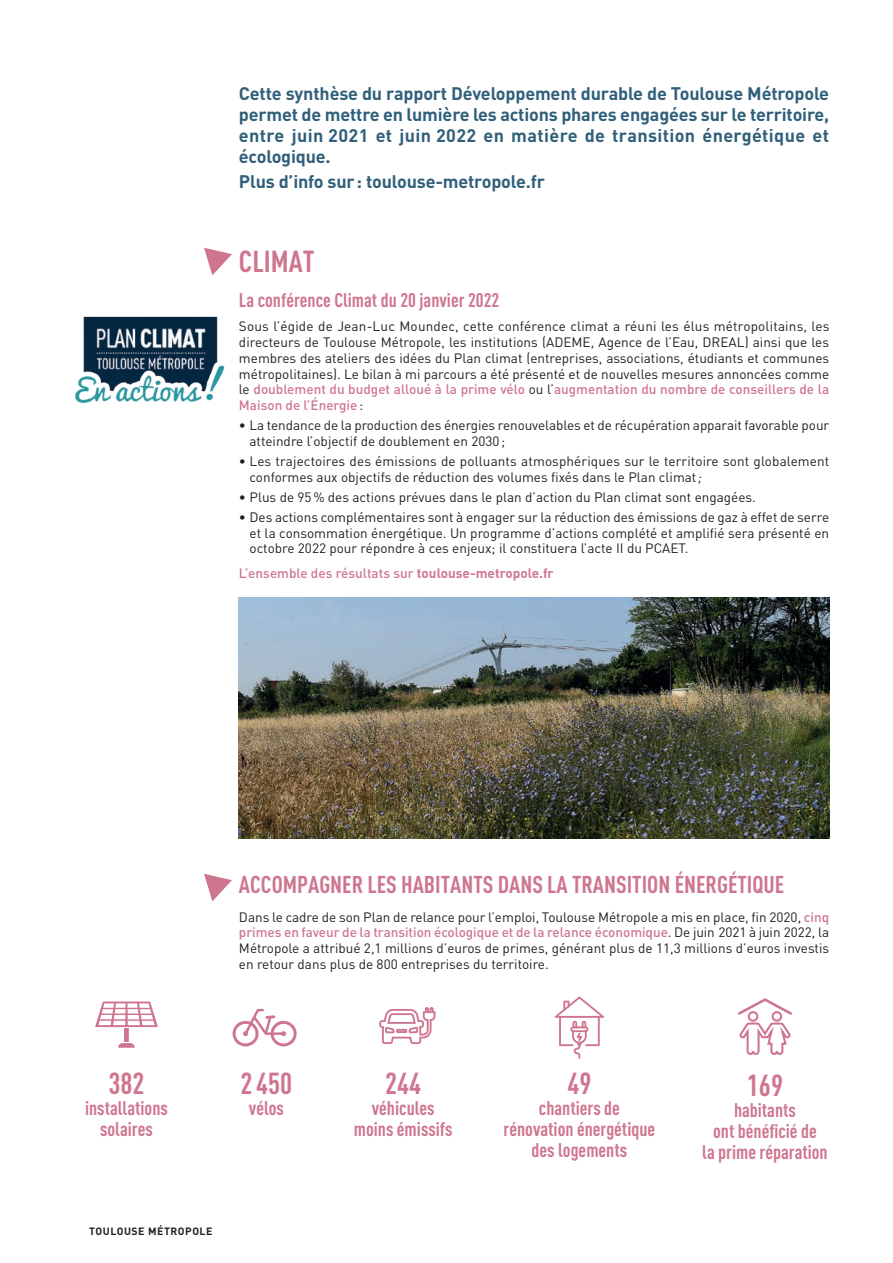
<style>
.page{position:relative;width:893px;height:1263px;background:#fff}
.page>*{position:absolute;margin:0;border:0;box-sizing:border-box;transform-origin:0 0}
.t1{font:700 30px "DIN Cond";color:#cf768f}
.t2{font:700 24px "DIN Cond";color:#cf768f}
.t3{font:700 19.5px/21px "DIN Cond";color:#cf768f;text-align:center}
.t4{font:700 18px/21px "DIN";letter-spacing:-.01em;color:#305f7a;text-align:justify}
.t5{font:13.5px/15.8px "DIN";color:#231f20;text-align:justify}
.t6{font:500 13.5px "DIN";color:#cf768f}
.t7{font:700 10.5px "DIN";letter-spacing:.05em;color:#231f20}
.s1{font-weight:500;color:#cf768f}
.s2{font-style:italic}
.s3{font-weight:700}
</style>
<div class="page">
<img style="left:75px;top:316px;width:150px;height:88px">
<svg style="left:95px;top:1001px;width:63px;height:47px"></svg>
<svg style="left:233px;top:1009px;width:64px;height:37px"></svg>
<svg style="left:379px;top:1007px;width:57px;height:37px"></svg>
<svg style="left:555px;top:996px;width:49px;height:63px"></svg>
<img style="left:239px;top:598px;width:590px;height:241px">
<svg style="left:204px;top:248px;width:28px;height:27px"></svg>
<svg style="left:204px;top:874px;width:28px;height:27px"></svg>
<svg style="left:738px;top:998px;width:54px;height:57px"></svg>
<h3 class="t4" style="left:239px;top:82px;width:592px">Cette synthèse du rapport Développement durable de Toulouse Métropole permet de mettre en lumière les actions phares engagées sur le territoire, entre juin 2021 et juin 2022 en matière de transition énergétique et écologique.</h3>
<h3 class="t4" style="left:239px;top:170px;width:307px">Plus d’info sur: toulouse-metropole.fr</h3>
<h1 class="t1" style="left:239px;top:243px;width:77px">CLIMAT</h1>
<h3 class="t3" style="left:239px;top:289px;width:262px">La conférence Climat du 20 janvier 2022</h3>
<p class="t5" style="left:239px;top:318px;width:592px">Sous l’égide de Jean-Luc Moundec, cette conférence climat a réuni les élus métropolitains, les directeurs de Toulouse Métropole, les institutions (ADEME, Agence de l’Eau, DREAL) ainsi que les membres des ateliers des idées du Plan climat (entreprises, associations, étudiants et communes métropolitaines). Le bilan à mi parcours a été présenté et de nouvelles mesures annoncées comme le <span class="s1">doublement du budget alloué à la prime vélo</span> ou l’<span class="s1">augmentation du nombre de conseillers de la Maison de l’Énergie</span>:</p>
<p class="t5" style="left:250px;top:417px;width:581px;text-indent:-11px">• La tendance de la production des énergies renouvelables et de récupération apparait favorable pour atteindre l’objectif de doublement en 2030;</p>
<p class="t5" style="left:250px;top:453px;width:581px;text-indent:-11px">• Les trajectoires des émissions de polluants atmosphériques sur le territoire sont globalement conformes aux objectifs de réduction des volumes fixés dans le Plan climat<span class="s2">;</span></p>
<p class="t5" style="left:239px;top:489px;width:518px">• Plus de 95% des actions prévues dans le plan d’action du Plan climat sont engagées.</p>
<p class="t5" style="left:250px;top:509px;width:581px;text-indent:-11px">• Des actions complémentaires sont à engager sur la réduction des émissions de gaz à effet de serre et la consommation énergétique. Un programme d’actions complété et amplifié sera présenté en octobre 2022 pour répondre à ces enjeux; il constituera l’acte II du PCAET.</p>
<p class="t6" style="left:239px;top:564px;width:316px">L’ensemble des résultats sur <span class="s3">toulouse-metropole.fr</span></p>
<h2 class="t2" style="left:239px;top:870px;width:547px">ACCOMPAGNER LES HABITANTS DANS LA TRANSITION ÉNERGÉTIQUE</h2>
<p class="t5" style="left:239px;top:908px;width:592px">Dans le cadre de son Plan de relance pour l’emploi, Toulouse Métropole a mis en place, fin 2020, <span class="s1">cinq primes en faveur de la transition écologique et de la relance économique</span>. De juin 2021 à juin 2022, la Métropole a attribué 2,1 millions d’euros de primes, générant plus de 11,3 millions d’euros investis en retour dans plus de 800 entreprises du territoire.</p>
<h1 class="t1" style="left:108px;top:1065px;width:38px">382</h1>
<h3 class="t3" style="left:85px;top:1097px;width:84px">installations solaires</h3>
<h1 class="t1" style="left:240px;top:1065px;width:53px">2 450</h1>
<h3 class="t3" style="left:249px;top:1097px;width:37px">vélos</h3>
<p class="t7" style="left:89px;top:1225px;width:125px">TOULOUSE MÉTROPOLE</p>
<h1 class="t1" style="left:385px;top:1065px;width:38px">244</h1>
<h3 class="t3" style="left:354px;top:1097px;width:100px">véhicules moins émissifs</h3>
<h1 class="t1" style="left:567px;top:1065px;width:26px">49</h1>
<h3 class="t3" style="left:504px;top:1097px;width:153px">chantiers de rénovation énergétique des logements</h3>
<h1 class="t1" style="left:747px;top:1066px;width:38px">169</h1>
<h3 class="t3" style="left:702px;top:1098px;width:127px">habitants<br>ont bénéficié de<br>la prime réparation</h3>
</div>
